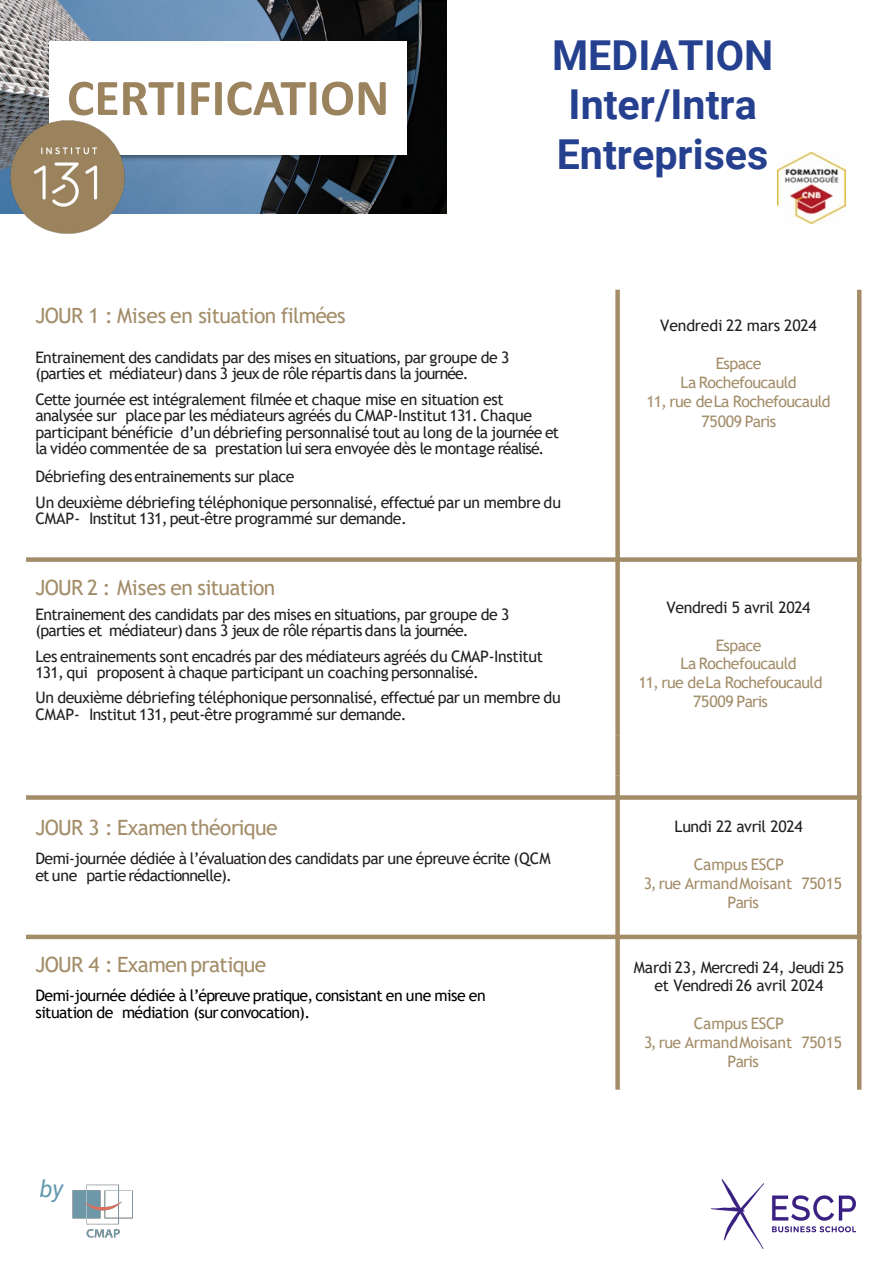
<style>
.page{position:relative;width:893px;height:1264px;background:#fff}
.page>*{position:absolute;margin:0;border:0;box-sizing:border-box;transform-origin:0 0}
.t1{font:700 51.9px "Calibri";color:#9b835e}
.t2{font:700 41.25px/49.3px "Roboto";color:#25408f}
.t3{font:italic 23.55px "Roboto";color:#6399ae}
.t4{font:21px "Trebuchet MS";letter-spacing:-.03em;color:#a38d69}
.t5{font:15.9px/16.5px "Trebuchet MS";letter-spacing:-.035em;color:#231f20}
.t6{font:15.9px/18.9px "Trebuchet MS";letter-spacing:-.03em;color:#a38d69;text-align:center}
.t7{font:15.9px/16.5px "Trebuchet MS";letter-spacing:-.035em;color:#000}
.t8{font:15.9px "Trebuchet MS";letter-spacing:-.01em;color:#231f20}
</style>
<div class="page">
<img style="left:0;top:0;width:446px;height:213px">
<img style="left:46px;top:38px;width:370px;height:10px">
<img style="left:33px;top:48px;width:397px;height:121px">
<div style="left:50px;top:41px;width:357px;height:113px;background:#fff"></div>
<img style="left:10px;top:120px;width:117px;height:114px">
<img style="left:72px;top:1184px;width:61px;height:54px">
<img style="left:777px;top:152px;width:68px;height:72px">
<img style="left:711px;top:1179px;width:144px;height:68px">
<div style="left:615px;top:290px;width:5px;height:445px;background:#a38d69"></div>
<div style="left:615px;top:735px;width:5px;height:40px;background:#a38d69"></div>
<div style="left:615px;top:775px;width:5px;height:314px;background:#a38d69"></div>
<svg style="left:26px;top:557px;width:590px;height:4px;background:#aa9675"></svg>
<svg style="left:620px;top:557px;width:236px;height:4px"></svg>
<svg style="left:26px;top:795px;width:590px;height:4px;background:#a89372"></svg>
<svg style="left:620px;top:795px;width:236px;height:4px"></svg>
<svg style="left:26px;top:934px;width:590px;height:4px;background:#b19f81"></svg>
<svg style="left:620px;top:934px;width:236px;height:4px"></svg>
<div style="left:856px;top:290px;width:5px;height:799px;background:#a38d69"></div>
<h1 class="t1" style="left:67px;top:61px;width:324px">CERTIFICATION</h1>
<p class="t2" style="left:552px;top:29px;width:223px">MEDIATION<br>Inter/Intra<br>Entreprises</p>
<p class="t4" style="left:35px;top:302px;width:312px">JOUR 1 : Mises en situation filmées</p>
<p class="t5" style="left:35px;top:348px;width:475px">Entrainement des candidats par des mises en situations, par groupe de 3 (parties et médiateur) dans 3 jeux de rôle répartis dans la journée.</p>
<p class="t5" style="left:35px;top:390px;width:525px">Cette journée est intégralement filmée et chaque mise en situation est analysée sur place par les médiateurs agréés du CMAP-Institut 131. Chaque participant bénéficie d’un débriefing personnalisé tout au long de la journée et la vidéo commentée de sa prestation lui sera envoyée dès le montage réalisé.</p>
<p class="t5" style="left:35px;top:468px;width:260px">Débriefing des entrainements sur place</p>
<p class="t5" style="left:35px;top:493px;width:527px">Un deuxième débriefing téléphonique personnalisé, effectué par un membre du<br>CMAP- Institut 131, peut-être programmé sur demande.</p>
<p class="t4" style="left:35px;top:574px;width:241px">JOUR 2 : Mises en situation</p>
<p class="t5" style="left:35px;top:605px;width:475px">Entrainement des candidats par des mises en situations, par groupe de 3 (parties et médiateur) dans 3 jeux de rôle répartis dans la journée.</p>
<p class="t5" style="left:35px;top:647px;width:509px">Les entrainements sont encadrés par des médiateurs agréés du CMAP-Institut<br>131, qui proposent à chaque participant un coaching personnalisé.</p>
<p class="t5" style="left:35px;top:689px;width:527px">Un deuxième débriefing téléphonique personnalisé, effectué par un membre du<br>CMAP- Institut 131, peut-être programmé sur demande.</p>
<p class="t4" style="left:35px;top:813px;width:244px">JOUR 3 : Examen théorique</p>
<p class="t5" style="left:35px;top:850px;width:516px">Demi-journée dédiée à l’évaluation des candidats par une épreuve écrite (QCM et une partie rédactionnelle).</p>
<p class="t4" style="left:35px;top:950px;width:232px">JOUR 4 : Examen pratique</p>
<p class="t7" style="left:35px;top:987px;width:452px">Demi-journée dédiée à l’épreuve pratique, consistant en une mise en situation de médiation (surconvocation).</p>
<p class="t3" style="left:40px;top:1172px;width:25px">by</p>
<p class="t8" style="left:660px;top:315px;width:158px">Vendredi 22 mars 2024</p>
<p class="t6" style="left:715px;top:353px;width:47px">Espace</p>
<p class="t6" style="left:680px;top:372px;width:118px">La Rochefoucauld</p>
<p class="t6" style="left:646px;top:391px;width:186px">11, rue deLa Rochefoucauld</p>
<p class="t6" style="left:701px;top:412px;width:76px">75009 Paris</p>
<p class="t5" style="left:666px;top:598px;width:145px">Vendredi 5 avril 2024</p>
<p class="t6" style="left:715px;top:635px;width:47px">Espace</p>
<p class="t6" style="left:680px;top:654px;width:118px">La Rochefoucauld</p>
<p class="t6" style="left:638px;top:673px;width:185px">11, rue deLa Rochefoucauld<br>75009 Paris</p>
<p class="t5" style="left:674px;top:817px;width:129px">Lundi 22 avril 2024</p>
<p class="t6" style="left:693px;top:854px;width:92px">Campus ESCP</p>
<p class="t6" style="left:644px;top:873px;width:200px">3, rue ArmandMoisant 75015<br>Paris</p>
<p class="t5" style="left:634px;top:957px;width:212px;line-height:18.9px;text-align:center">Mardi 23, Mercredi 24, Jeudi 25 et Vendredi 26 avril 2024</p>
<p class="t6" style="left:693px;top:1013px;width:92px">Campus ESCP</p>
<p class="t6" style="left:644px;top:1032px;width:200px">3, rue ArmandMoisant 75015<br>Paris</p>
</div>
